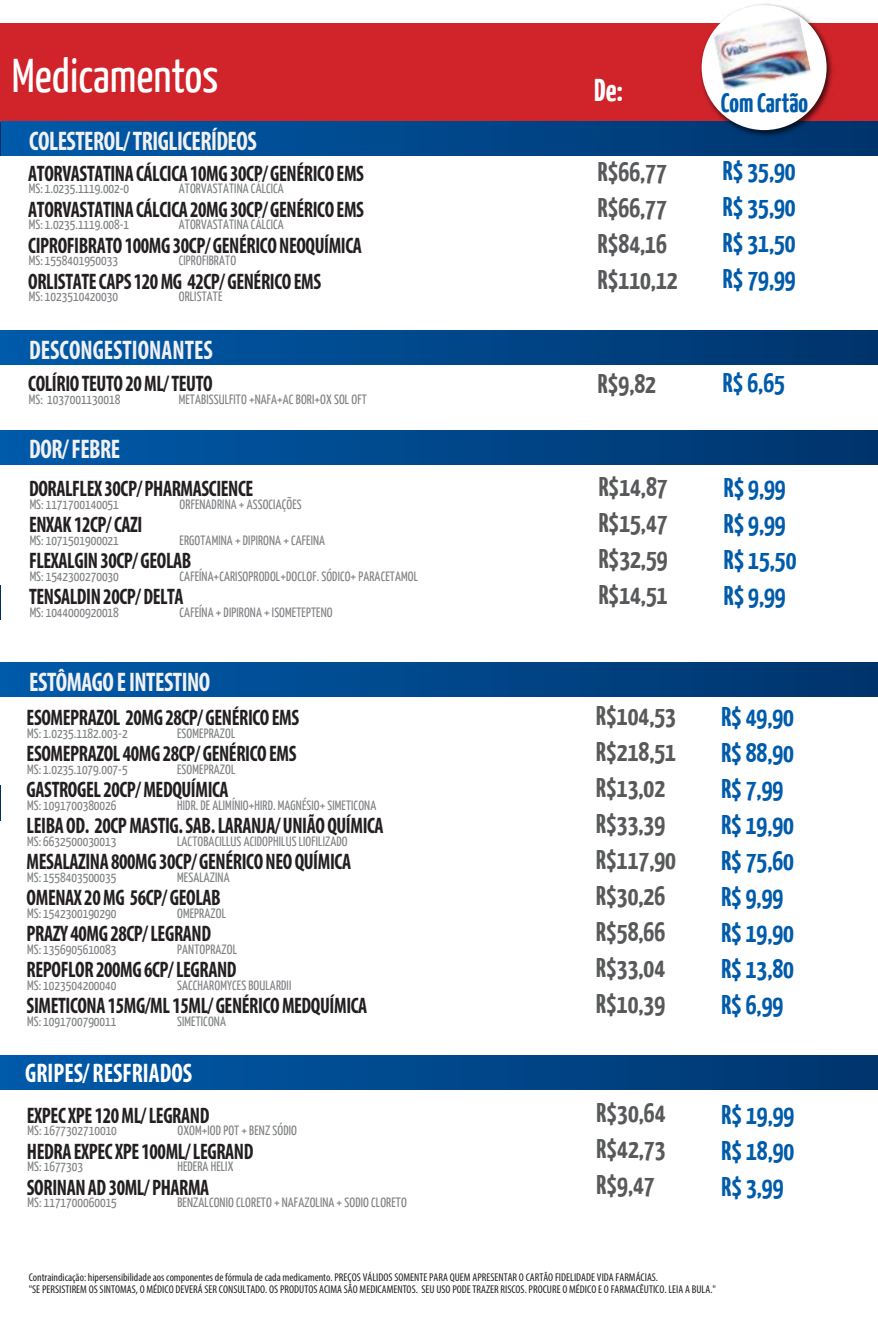
<style>
.page{position:relative;width:878px;height:1340px;background:#fff}
.page>*{position:absolute;margin:0;border:0;box-sizing:border-box;transform-origin:0 0}
.t1{font:47.25px "Yanone Kaffeesatz";color:#fff}
.t2{font:700 31.5px "Yanone Kaffeesatz";color:#fff}
.t3{font:700 27px/36px "Yanone Kaffeesatz";color:#58595b}
.t4{font:700 27px/36px "Yanone Kaffeesatz";color:#005baa}
.t5{font:700 condensed 27px "Myriad Pro";letter-spacing:-.02em;color:#f1f1f2;scale:.88 1}
.t6{font:700 condensed 27px "Myriad Pro";color:#f1f1f2;scale:.88 1}
.t7{font:700 condensed 27px "Myriad Pro";color:#fff;scale:.88 1}
.t8{font:700 condensed 22.5px/36px "Myriad Pro";letter-spacing:-.02em;color:#231f20;scale:.88 1}
.t9{font:13.5px "Yanone Kaffeesatz";letter-spacing:.01em;color:#808285}
.t10{font:condensed 11.25px/11.2px "Myriad Pro";color:#231f20}
</style>
<div class="page">
<hr style="left:0;top:122px;width:4px;height:34px;background:#002f67">
<div style="left:0;top:23px;width:878px;height:99px;background:#d0232a"></div>
<div style="left:1px;top:122px;width:877px;height:34px;background:linear-gradient(to right,#005baa,#00346c)"></div>
<img style="left:697px;top:3px;width:139px;height:136px">
<div style="left:702px;top:5px;width:125px;height:125px;background:#fff;border-radius:50%"></div>
<img style="left:713px;top:16px;width:98px;height:74px">
<hr style="left:0;top:585px;width:1px;height:34px;background:#002f67">
<div style="left:1px;top:331px;width:877px;height:34px;background:linear-gradient(to right,#005baa,#00346c)"></div>
<div style="left:1px;top:430px;width:877px;height:34px;background:linear-gradient(to right,#005baa,#00346c)"></div>
<div style="left:1px;top:662px;width:877px;height:35px;background:linear-gradient(to right,#005baa,#00346c)"></div>
<hr style="left:0;top:786px;width:1px;height:34px;background:#002f67">
<div style="left:1px;top:1055px;width:877px;height:34px;background:linear-gradient(to right,#005baa,#00356e)"></div>
<h1 class="t1" style="left:12px;top:47px;width:208px">Medicamentos</h1>
<h3 class="t5" style="left:29px;top:124px;width:260px">COLESTEROL/ TRIGLICERÍDEOS</h3>
<h2 class="t2" style="left:594px;top:71px;width:30px">De:</h2>
<h3 class="t4" style="left:721px;top:84px;width:89px">Com Cartão</h3>
<h3 class="t8" style="left:28px;top:155px;width:383px;text-align:justify">ATORVASTATINA CÁLCICA 10MG 30CP/ GENÉRICO EMS ATORVASTATINA CÁLCICA 20MG 30CP/ GENÉRICO EMS CIPROFIBRATO 100MG 30CP/ GENÉRICO NEOQUÍMICA ORLISTATE CAPS 120 MG 42CP/ GENÉRICO EMS</h3>
<h3 class="t3" style="left:598px;top:153px;width:81px">R$66,77<br>R$66,77<br>R$84,16<br>R$110,12</h3>
<h3 class="t4" style="left:723px;top:152px;width:74px;text-align:justify">R$ 35,90<br>R$ 35,90<br>R$ 31,50<br>R$ 79,99</h3>
<p class="t9" style="left:179px;top:180px;width:107px">ATORVASTATINA CÁLCICA</p>
<p class="t9" style="left:179px;top:216px;width:107px">ATORVASTATINA CÁLCICA</p>
<p class="t9" style="left:179px;top:252px;width:59px">CIPROFIBRATO</p>
<p class="t9" style="left:179px;top:288px;width:45px">ORLISTATE</p>
<p class="t9" style="left:29px;top:180px;width:102px">MS: 1.0235.1119.002-0</p>
<p class="t9" style="left:29px;top:216px;width:102px">MS: 1.0235.1119.008-1</p>
<p class="t9" style="left:29px;top:252px;width:91px">MS: 1558401950033</p>
<p class="t9" style="left:29px;top:288px;width:91px">MS: 1023510420030</p>
<h3 class="t6" style="left:29px;top:333px;width:210px">DESCONGESTIONANTES</h3>
<h3 class="t8" style="left:28px;top:365px;width:211px">COLÍRIO TEUTO 20 ML/ TEUTO</h3>
<h3 class="t3" style="left:598px;top:365px;width:60px">R$9,82</h3>
<h3 class="t4" style="left:723px;top:364px;width:63px">R$ 6,65</h3>
<p class="t9" style="left:29px;top:390px;width:93px">MS: 1037001130018</p>
<p class="t9" style="left:179px;top:390px;width:189px">METABISSULFITO +NAFA+AC BORI+OX SOL OFT</p>
<h3 class="t5" style="left:29px;top:432px;width:105px">DOR/ FEBRE</h3>
<h3 class="t8" style="left:29px;top:470px;width:256px">DORALFLEX 30CP/ PHARMASCIENCE<br>ENXAK 12CP/ CAZI<br>FLEXALGIN 30CP/ GEOLAB<br>TENSALDIN 20CP/ DELTA</h3>
<h3 class="t3" style="left:599px;top:468px;width:70px;text-align:justify">R$14,87<br>R$15,47<br>R$32,59<br>R$14,51</h3>
<h3 class="t4" style="left:724px;top:469px;width:74px">R$ 9,99<br>R$ 9,99<br>R$ 15,50<br>R$ 9,99</h3>
<p class="t9" style="left:180px;top:496px;width:124px">ORFENADRINA + ASSOCIAÇÕES</p>
<p class="t9" style="left:180px;top:532px;width:147px">ERGOTAMINA + DIPIRONA + CAFEINA</p>
<p class="t9" style="left:180px;top:568px;width:240px">CAFEÍNA+CARISOPRODOL+DOCLOF. SÓDICO+ PARACETAMOL</p>
<p class="t9" style="left:180px;top:604px;width:154px">CAFEÍNA + DIPIRONA + ISOMETEPTENO</p>
<p class="t9" style="left:30px;top:496px;width:91px">MS: 1171700140051</p>
<p class="t9" style="left:30px;top:532px;width:91px">MS: 1071501900021</p>
<p class="t9" style="left:30px;top:568px;width:91px">MS: 1542300270030</p>
<p class="t9" style="left:30px;top:604px;width:91px">MS: 1044000920018</p>
<h3 class="t5" style="left:29px;top:665px;width:207px">ESTÔMAGO E INTESTINO</h3>
<p class="t8" style="left:27px;top:699px;width:407px">ESOMEPRAZOL 20MG 28CP/ GENÉRICO EMS ESOMEPRAZOL 40MG 28CP/ GENÉRICO EMS<br>GASTROGEL 20CP/ MEDQUÍMICA<br>LEIBA OD. 20CP MASTIG. SAB. LARANJA/ UNIÃO QUÍMICA MESALAZINA 800MG 30CP/ GENÉRICO NEO QUÍMICA OMENAX 20 MG 56CP/ GEOLAB<br>PRAZY 40MG 28CP/ LEGRAND<br>REPOFLOR 200MG 6CP/ LEGRAND<br>SIMETICONA 15MG/ML 15ML/ GENÉRICO MEDQUÍMICA</p>
<h3 class="t3" style="left:596px;top:697px;width:81px">R$104,53<br>R$218,51<br>R$13,02<br>R$33,39<br>R$117,90<br>R$30,26<br>R$58,66<br>R$33,04<br>R$10,39</h3>
<h3 class="t4" style="left:721px;top:698px;width:74px">R$ 49,90<br>R$ 88,90<br>R$ 7,99<br>R$ 19,90<br>R$ 75,60<br>R$ 9,99<br>R$ 19,90<br>R$ 13,80<br>R$ 6,99</h3>
<p class="t9" style="left:177px;top:725px;width:60px">ESOMEPRAZOL</p>
<p class="t9" style="left:177px;top:761px;width:60px">ESOMEPRAZOL</p>
<p class="t9" style="left:177px;top:797px;width:201px">HIDR. DE ALIMÍNIO+HIRD. MAGNÉSIO+ SIMETICONA</p>
<p class="t9" style="left:177px;top:833px;width:172px">LACTOBACILLUS ACIDOPHILUS LIOFILIZADO</p>
<p class="t9" style="left:177px;top:869px;width:54px">MESALAZINA</p>
<p class="t9" style="left:177px;top:905px;width:50px">OMEPRAZOL</p>
<p class="t9" style="left:177px;top:941px;width:61px">PANTOPRAZOL</p>
<p class="t9" style="left:177px;top:977px;width:116px">SACCHAROMYCES BOULARDII</p>
<p class="t9" style="left:177px;top:1013px;width:50px">SIMETICONA</p>
<p class="t9" style="left:27px;top:725px;width:102px">MS: 1.0235.1182.003-2</p>
<p class="t9" style="left:27px;top:761px;width:102px">MS: 1.0235.1079.007-5</p>
<p class="t9" style="left:27px;top:797px;width:91px">MS: 1091700380026</p>
<p class="t9" style="left:27px;top:833px;width:91px">MS: 6632500030013</p>
<p class="t9" style="left:27px;top:869px;width:91px">MS: 1558403500035</p>
<p class="t9" style="left:27px;top:905px;width:91px">MS: 1542300190290</p>
<p class="t9" style="left:27px;top:941px;width:91px">MS: 1356905610083</p>
<p class="t9" style="left:27px;top:977px;width:91px">MS: 1023504200040</p>
<p class="t9" style="left:27px;top:1013px;width:91px">MS: 1091700790011</p>
<h3 class="t7" style="left:25px;top:1056px;width:191px">GRIPES/ RESFRIADOS</h3>
<h3 class="t8" style="left:27px;top:1096px;width:259px">EXPEC XPE 120 ML/ LEGRAND<br>HEDRA EXPEC XPE 100ML/ LEGRAND<br>SORINAN AD 30ML/ PHARMA</h3>
<h3 class="t3" style="left:596px;top:1094px;width:70px;text-align:justify">R$30,64<br>R$42,73<br>R$9,47</h3>
<h3 class="t4" style="left:722px;top:1095px;width:74px;text-align:justify">R$ 19,99<br>R$ 18,90<br>R$ 3,99</h3>
<p class="t9" style="left:177px;top:1122px;width:121px">OXOM+IOD POT + BENZ SÓDIO</p>
<p class="t9" style="left:177px;top:1158px;width:57px">HEDERA HELIX</p>
<p class="t9" style="left:177px;top:1194px;width:231px">BENZALCONIO CLORETO + NAFAZOLINA + SODIO CLORETO</p>
<p class="t9" style="left:28px;top:1122px;width:91px">MS: 1677302710010</p>
<p class="t9" style="left:28px;top:1158px;width:57px">MS: 1677303</p>
<p class="t9" style="left:28px;top:1194px;width:91px">MS: 1171700060015</p>
<p class="t10" style="left:29px;top:1271px;width:689px">Contraindicação: hipersensibilidade aos componentes de fórmula de cada medicamento. PREÇOS VÁLIDOS SOMENTE PARA QUEM APRESENTAR O CARTÃO FIDELIDADE VIDA FARMÁCIAS.<br>"SE PERSISTIREM OS SINTOMAS, O MÉDICO DEVERÁ SER CONSULTADO. OS PRODUTOS ACIMA SÃO MEDICAMENTOS. SEU USO PODE TRAZER RISCOS. PROCURE O MÉDICO E O FARMACÊUTICO. LEIA A BULA."</p>
</div>
